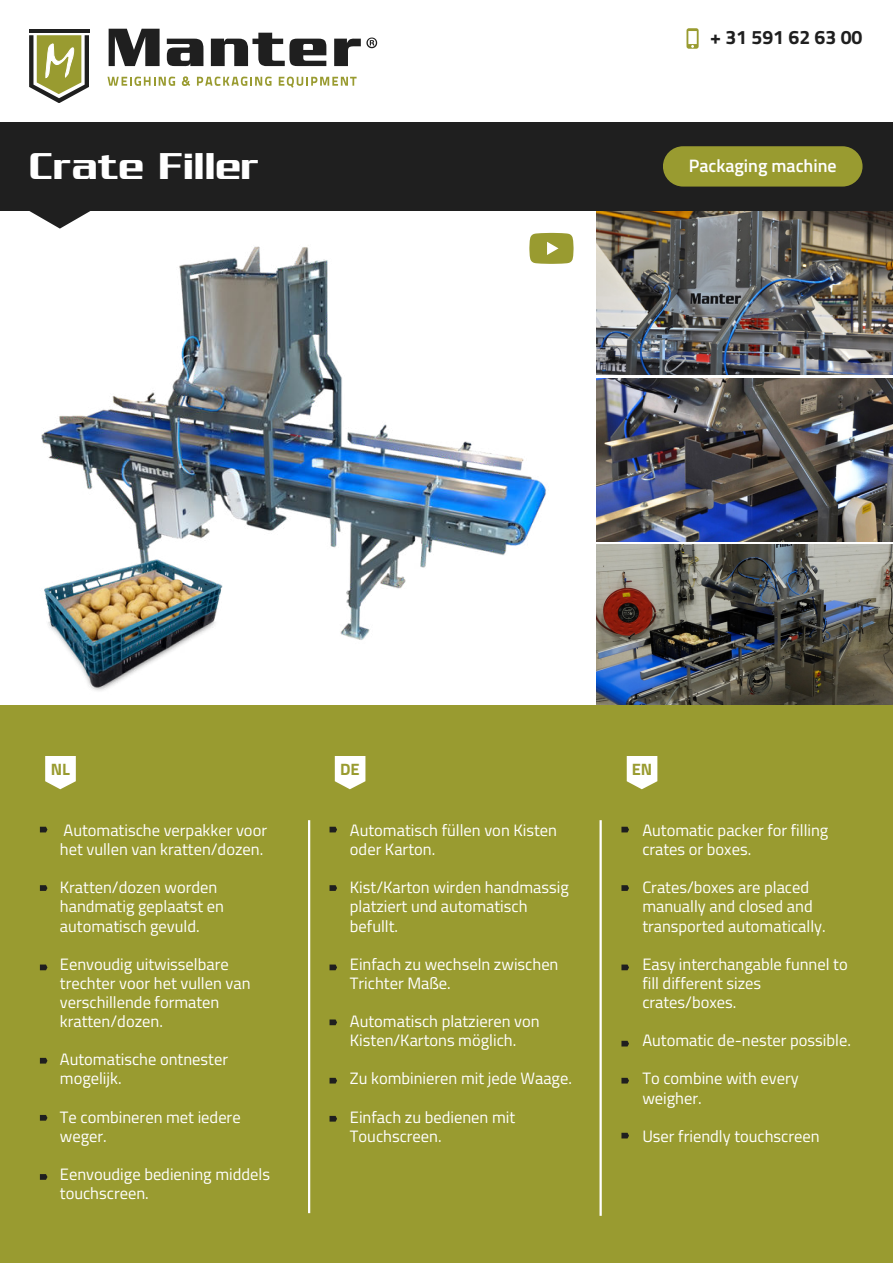
<style>
.page{position:relative;width:893px;height:1264px;background:#fff}
.page>*{position:absolute;margin:0;border:0;box-sizing:border-box;transform-origin:0 0}
.t1{font:40.5px "Serpentine Sans ICG";color:#fff}
.t2{font:700 19.5px "Titillium Web";color:#1f1f1f}
.t3{font:600 18px "Titillium Web";color:#fff}
.t4{font:16.5px/19px "Titillium Web";color:#fff}
.t5{font:700 16.5px "Titillium Web";color:#999b30}
</style>
<div class="page">
<svg style="left:107px;top:77px;width:68px;height:9px"></svg>
<svg style="left:182px;top:76px;width:8px;height:10px"></svg>
<svg style="left:197px;top:77px;width:74px;height:9px"></svg>
<svg style="left:279px;top:77px;width:77px;height:11px"></svg>
<hr style="left:29px;top:29px;width:60px;height:4px;background:#1f1f1f">
<svg style="left:29px;top:35px;width:60px;height:68px"></svg>
<svg style="left:109px;top:29px;width:268px;height:37px"></svg>
<img style="left:596px;top:210px;width:296px;height:165px">
<img style="left:596px;top:378px;width:296px;height:163px">
<img style="left:596px;top:544px;width:296px;height:161px">
<img style="left:0;top:210px;width:592px;height:430px">
<div style="left:0;top:122px;width:892px;height:88px;background:#1f1f1f"></div>
<div style="left:0;top:705px;width:892px;height:557px;background:#999b30"></div>
<hr style="left:599px;top:820px;width:2px;height:395px;background:#fff">
<svg style="left:45px;top:756px;width:31px;height:33px"></svg>
<svg style="left:335px;top:756px;width:30px;height:33px"></svg>
<svg style="left:626px;top:756px;width:31px;height:33px"></svg>
<svg style="left:40px;top:826px;width:7px;height:6px"></svg>
<svg style="left:40px;top:885px;width:7px;height:5px"></svg>
<svg style="left:40px;top:964px;width:7px;height:6px"></svg>
<svg style="left:40px;top:1057px;width:7px;height:6px"></svg>
<svg style="left:40px;top:1115px;width:7px;height:5px"></svg>
<svg style="left:329px;top:826px;width:8px;height:6px"></svg>
<svg style="left:329px;top:885px;width:8px;height:5px"></svg>
<svg style="left:329px;top:964px;width:8px;height:6px"></svg>
<svg style="left:329px;top:1019px;width:8px;height:6px"></svg>
<svg style="left:329px;top:1077px;width:8px;height:6px"></svg>
<svg style="left:621px;top:826px;width:8px;height:6px"></svg>
<svg style="left:621px;top:885px;width:8px;height:5px"></svg>
<svg style="left:621px;top:964px;width:8px;height:6px"></svg>
<svg style="left:621px;top:1040px;width:8px;height:6px"></svg>
<svg style="left:621px;top:1077px;width:8px;height:6px"></svg>
<div style="left:663px;top:146px;width:199px;height:40px;background:#999b30;border-radius:20px"></div>
<svg style="left:686px;top:28px;width:12px;height:20px"></svg>
<svg style="left:27px;top:210px;width:66px;height:19px"></svg>
<svg style="left:529px;top:233px;width:44px;height:31px"></svg>
<hr style="left:308px;top:820px;width:2px;height:393px;background:#fff">
<img style="left:10px;top:519px;width:242px;height:172px">
<svg style="left:40px;top:1174px;width:7px;height:5px"></svg>
<svg style="left:329px;top:1115px;width:8px;height:6px"></svg>
<svg style="left:621px;top:1132px;width:8px;height:6px"></svg>
<h1 class="t1" style="left:29px;top:143px;width:232px">Crate Filler</h1>
<p class="t2" style="left:710px;top:22px;width:154px">+ 31 591 62 63 00</p>
<p class="t3" style="left:688px;top:152px;width:149px">Packaging machine</p>
<p class="t5" style="left:51px;top:756px;width:21px">NL</p>
<p class="t5" style="left:340px;top:756px;width:21px">DE</p>
<p class="t5" style="left:631px;top:756px;width:22px">EN</p>
<p class="t4" style="left:60px;top:819px;width:209px">Automatische verpakker voor het vullen van kratten/dozen.</p>
<p class="t4" style="left:60px;top:877px;width:165px">Kratten/dozen worden handmatig geplaatst en automatisch gevuld.</p>
<p class="t4" style="left:60px;top:953px;width:192px">Eenvoudig uitwisselbare trechter voor het vullen van verschillende formaten kratten/dozen.</p>
<p class="t4" style="left:60px;top:1049px;width:170px">Automatische ontnester mogelijk.</p>
<p class="t4" style="left:60px;top:1106px;width:182px">Te combineren met iedere weger.</p>
<p class="t4" style="left:60px;top:1163px;width:211px">Eenvoudige bediening middels touchscreen.</p>
<p class="t4" style="left:350px;top:819px;width:209px">Automatisch füllen von Kisten oder Karton.</p>
<p class="t4" style="left:350px;top:877px;width:220px">Kist/Karton wirden handmassig platziert und automatisch befullt.</p>
<p class="t4" style="left:350px;top:953px;width:210px">Einfach zu wechseln zwischen<br>Trichter Maße.</p>
<p class="t4" style="left:350px;top:1010px;width:191px">Automatisch platzieren von<br>Kisten/Kartons möglich.</p>
<p class="t4" style="left:350px;top:1068px;width:223px">Zu kombinieren mit jede Waage.</p>
<p class="t4" style="left:350px;top:1106px;width:167px">Einfach zu bedienen mit<br>Touchscreen.</p>
<p class="t4" style="left:642px;top:819px;width:187px">Automatic packer for filling crates or boxes.</p>
<p class="t4" style="left:642px;top:877px;width:185px">Crates/boxes are placed manually and closed and transported automatically.</p>
<p class="t4" style="left:642px;top:953px;width:207px">Easy interchangable funnel to fill different sizes crates/boxes.</p>
<p class="t4" style="left:642px;top:1030px;width:210px">Automatic de-nester possible.</p>
<p class="t4" style="left:642px;top:1068px;width:158px">To combine with every weigher.</p>
<p class="t4" style="left:642px;top:1125px;width:179px">User friendly touchscreen</p>
</div>
